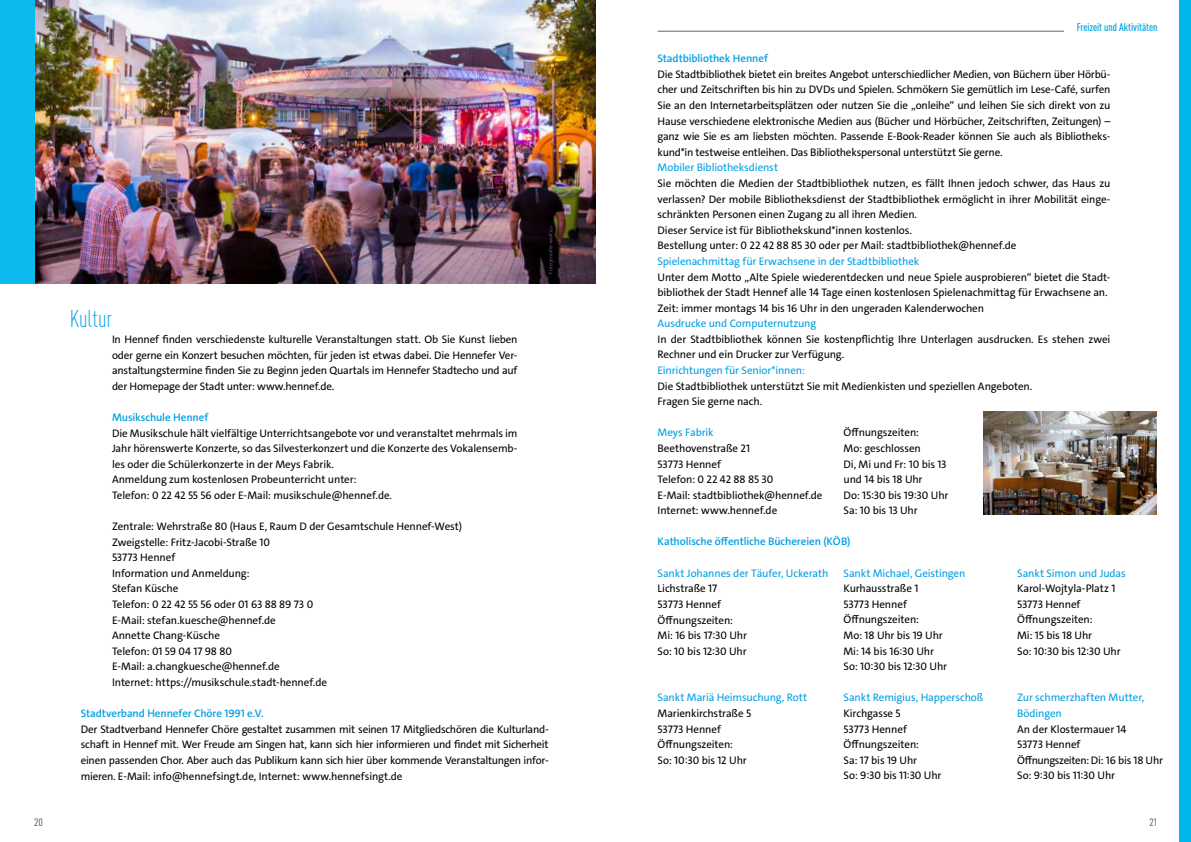
<style>
.page{position:relative;width:1191px;height:842px;background:#fff}
.page>*{position:absolute;margin:0;border:0;box-sizing:border-box;transform-origin:0 0}
.t1{font:300 condensed 24px "DIN Pro";color:#009fe3}
.t2{font:11px/15.6px "The Sans";letter-spacing:-.01em;color:#000}
.t3{font:11px/15.6px "The Sans";letter-spacing:-.01em;color:#009fe3}
.t4{font:600 11px "The Sans";letter-spacing:-.005em;color:#009fe3}
.t5{font:500 condensed 11px "DIN Pro";color:#009fe3}
.t6{font:11px "D DIN Condensed";color:#646363}
.t7{font:5px "The Sans";letter-spacing:.015em;color:#71597b}
</style>
<div class="page">
<div style="left:1179px;top:0;width:12px;height:842px;background:#00b6ed"></div>
<img style="left:34px;top:0;width:561px;height:283px">
<div style="left:0;top:0;width:34px;height:283px;background:#0bbbef"></div>
<hr style="left:657px;top:31px;width:407px;height:1px;background:#646363">
<img style="left:983px;top:411px;width:174px;height:103px">
<h1 class="t1" style="left:70px;top:302px;width:44px">Kultur</h1>
<p class="t7" style="left:547px;top:274px;width:49px;rotate:-90deg">Foto:jennifer-wolf.eu</p>
<p class="t2" style="left:112px;top:332px;width:407px;text-align:justify">In Hennef finden verschiedenste kulturelle Veranstaltungen statt. Ob Sie Kunst lieben oder gerne ein Konzert besuchen möchten, für jeden ist etwas dabei. Die Hennefer Ver&shy;anstaltungstermine finden Sie zu Beginn jeden Quartals im Hennefer Stadtecho und auf der Homepage der Stadt unter: www.hennef.de.</p>
<p class="t4" style="left:112px;top:410px;width:98px">Musikschule Hennef</p>
<p class="t2" style="left:112px;top:425px;width:407px">Die Musikschule hält vielfältige Unterrichtsangebote vor und veranstaltet mehrmals im Jahr hörenswerte Konzerte, so das Silvesterkonzert und die Konzerte des Vokalensemb&shy;les oder die Schülerkonzerte in der Meys Fabrik.<br>Anmeldung zum kostenlosen Probeunterricht unter:<br>Telefon: 0 22 42 55 56 oder E-Mail: musikschule@hennef.de.</p>
<p class="t2" style="left:112px;top:519px;width:352px">Zentrale: Wehrstraße 80 (Haus E, Raum D der Gesamtschule Hennef-West)<br>Zweigstelle: Fritz-Jacobi-Straße 10<br>53773 Hennef<br>Information und Anmeldung:<br>Stefan Küsche<br>Telefon: 0 22 42 55 56 oder 01 63 88 89 73 0<br>E-Mail: stefan.kuesche@hennef.de<br>Annette Chang-Küsche<br>Telefon: 01 59 04 17 98 80<br>E-Mail: a.changkuesche@hennef.de<br>Internet: https://musikschule.stadt-hennef.de</p>
<p class="t4" style="left:81px;top:706px;width:184px">Stadtverband Hennefer Chöre 1991 e.V.</p>
<p class="t2" style="left:81px;top:721px;width:469px;text-align:justify">Der Stadtverband Hennefer Chöre gestaltet zusammen mit seinen 17 Mitgliedschören die Kulturland&shy;schaft in Hennef mit. Wer Freude am Singen hat, kann sich hier informieren und findet mit Sicherheit einen passenden Chor. Aber auch das Publikum kann sich hier über kommende Veranstaltungen infor&shy;mieren. E-Mail: info@hennefsingt.de, Internet: www.hennefsingt.de</p>
<p class="t5" style="left:1076px;top:19px;width:82px">Freizeit und Aktivitäten</p>
<p class="t4" style="left:657px;top:52px;width:112px">Stadtbibliothek Hennef</p>
<p class="t2" style="left:657px;top:66px;width:454px;text-align:justify">Die Stadtbibliothek bietet ein breites Angebot unterschiedlicher Medien, von Büchern über Hörbü&shy;cher und Zeitschriften bis hin zu DVDs und Spielen. Schmökern Sie gemütlich im Lese-Café, surfen Sie an den Internetarbeitsplätzen oder nutzen Sie die „onleihe“ und leihen Sie sich direkt von zu Hause verschiedene elektronische Medien aus (Bücher und Hörbücher, Zeitschriften, Zeitungen) – ganz wie Sie es am liebsten möchten. Passende E-Book-Reader können Sie auch als Bibliotheks&shy;kund*in testweise entleihen. Das Bibliothekspersonal unterstützt Sie gerne.</p>
<p class="t3" style="left:657px;top:160px;width:122px">Mobiler Bibliotheksdienst</p>
<p class="t2" style="left:657px;top:176px;width:454px">Sie möchten die Medien der Stadtbibliothek nutzen, es fällt Ihnen jedoch schwer, das Haus zu verlassen? Der mobile Bibliotheksdienst der Stadtbibliothek ermöglicht in ihrer Mobilität einge&shy;schränkten Personen einen Zugang zu all ihren Medien.<br>Dieser Service ist für Bibliothekskund*innen kostenlos.<br>Bestellung unter: 0 22 42 88 85 30 oder per Mail: stadtbibliothek@hennef.de</p>
<p class="t3" style="left:657px;top:253px;width:263px">Spielenachmittag für Erwachsene in der Stadtbibliothek</p>
<p class="t2" style="left:657px;top:269px;width:454px">Unter dem Motto „Alte Spiele wiederentdecken und neue Spiele ausprobieren“ bietet die Stadt&shy;bibliothek der Stadt Hennef alle 14 Tage einen kostenlosen Spielenachmittag für Erwachsene an.<br>Zeit: immer montags 14 bis 16 Uhr in den ungeraden Kalenderwochen</p>
<p class="t3" style="left:657px;top:316px;width:160px">Ausdrucke und Computernutzung</p>
<p class="t2" style="left:657px;top:331px;width:454px">In der Stadtbibliothek können Sie kostenpflichtig Ihre Unterlagen ausdrucken. Es stehen zwei<br>Rechner und ein Drucker zur Verfügung.</p>
<p class="t3" style="left:657px;top:363px;width:149px">Einrichtungen für Senior*innen:</p>
<p class="t2" style="left:657px;top:378px;width:376px">Die Stadtbibliothek unterstützt Sie mit Medienkisten und speziellen Angeboten.<br>Fragen Sie gerne nach.</p>
<p class="t2" style="left:843px;top:425px;width:106px">Öffnungszeiten:<br>Mo: geschlossen<br>Di, Mi und Fr: 10 bis 13 und 14 bis 18 Uhr<br>Do: 15:30 bis 19:30 Uhr<br>Sa: 10 bis 13 Uhr</p>
<p class="t3" style="left:657px;top:425px;width:58px">Meys Fabrik</p>
<p class="t2" style="left:657px;top:441px;width:166px">Beethovenstraße 21<br>53773 Hennef<br>Telefon: 0 22 42 88 85 30<br>E-Mail: stadtbibliothek@hennef.de<br>Internet: www.hennef.de</p>
<p class="t4" style="left:657px;top:535px;width:194px">Katholische öffentliche Büchereien (KÖB)</p>
<p class="t3" style="left:657px;top:565px;width:172px">Sankt Johannes der Täufer, Uckerath</p>
<p class="t2" style="left:657px;top:581px;width:91px">Lichstraße 17<br>53773 Hennef<br>Öffnungszeiten:<br>Mi: 16 bis 17:30 Uhr<br>So: 10 bis 12:30 Uhr</p>
<p class="t3" style="left:657px;top:690px;width:151px">Sankt Mariä Heimsuchung, Rott</p>
<p class="t2" style="left:657px;top:706px;width:95px">Marienkirchstraße 5<br>53773 Hennef<br>Öffnungszeiten:<br>So: 10:30 bis 12 Uhr</p>
<p class="t3" style="left:843px;top:565px;width:123px">Sankt Michael, Geistingen</p>
<p class="t2" style="left:843px;top:581px;width:105px">Kurhausstraße 1<br>53773 Hennef<br>Öffnungszeiten:<br>Mo: 18 Uhr bis 19 Uhr<br>Mi: 14 bis 16:30 Uhr<br>So: 10:30 bis 12:30 Uhr</p>
<p class="t3" style="left:843px;top:690px;width:141px">Sankt Remigius, Happerschoß</p>
<p class="t2" style="left:843px;top:705px;width:99px">Kirchgasse 5<br>53773 Hennef<br>Öffnungszeiten:<br>Sa: 17 bis 19 Uhr<br>So: 9:30 bis 11:30 Uhr</p>
<p class="t3" style="left:1017px;top:565px;width:110px">Sankt Simon und Judas</p>
<p class="t2" style="left:1017px;top:581px;width:105px">Karol-Wojtyla-Platz 1<br>53773 Hennef<br>Öffnungszeiten:<br>Mi: 15 bis 18 Uhr<br>So: 10:30 bis 12:30 Uhr</p>
<p class="t3" style="left:1017px;top:690px;width:129px">Zur schmerzhaften Mutter,<br>Bödingen</p>
<p class="t2" style="left:1017px;top:721px;width:147px">An der Klostermauer 14<br>53773 Hennef<br>Öffnungszeiten: Di: 16 bis 18 Uhr<br>So: 9:30 bis 11:30 Uhr</p>
<p class="t6" style="left:34px;top:816px;width:10px">20</p>
<p class="t6" style="left:1149px;top:816px;width:9px">21</p>
</div>
